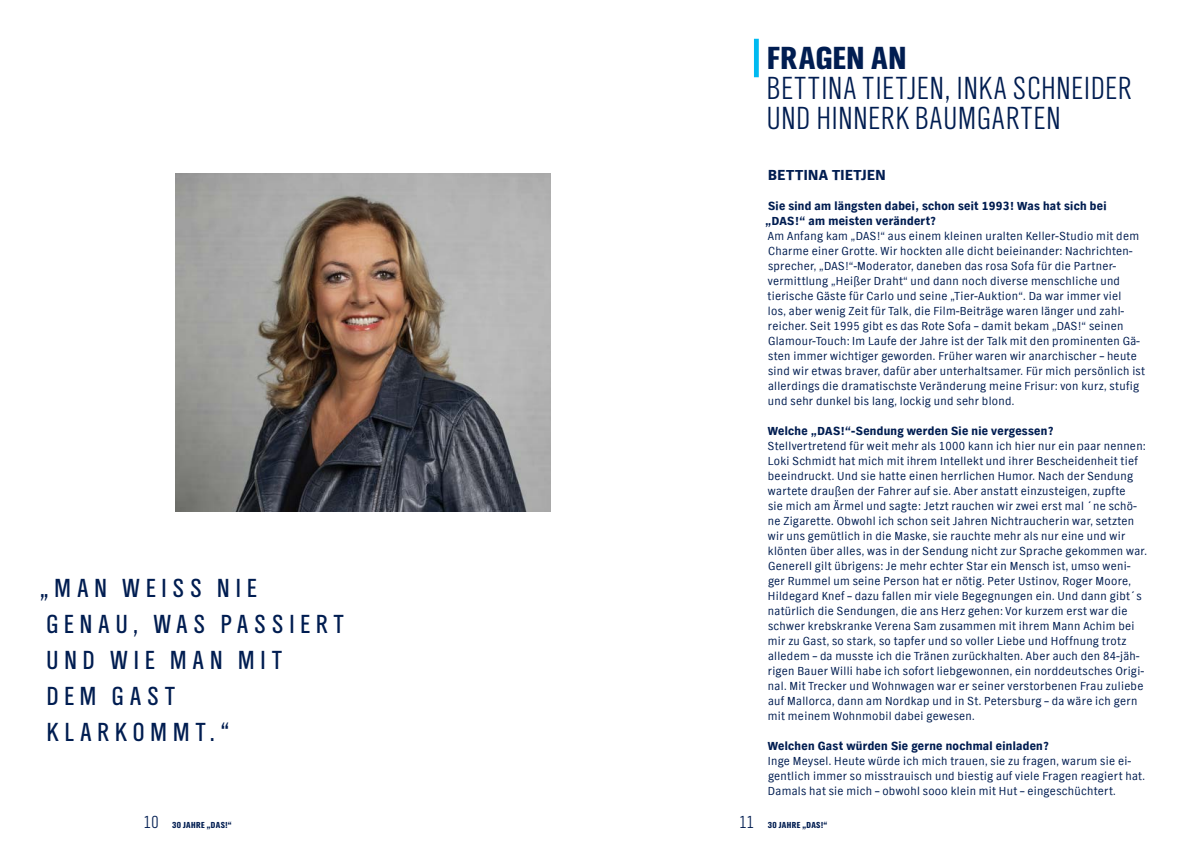
<style>
.page{position:relative;width:1191px;height:842px;background:#fff}
.page>*{position:absolute;margin:0;border:0;box-sizing:border-box;transform-origin:0 0}
.t1{font:300 33px/30px "NDR Sans Cond";letter-spacing:.015em;color:#001d51}
.t2{font:900 33px "NDR Sans Cond";letter-spacing:.02em;color:#001d51}
.t3{font:27px/36px "NDR Sans Cond";letter-spacing:.2em;color:#001d51}
.t4{font:900 15px "NDR Sans";letter-spacing:.03em;color:#001d51}
.t5{font:12px/15px "NDR Sans";letter-spacing:.025em;color:#001d51}
.t6{font:900 12px/15px "NDR Sans";letter-spacing:.025em;color:#001d51}
.t7{font:900 9px "NDR Sans Cond";letter-spacing:.04em;color:#001d51}
.s1{font-weight:300;font-size:18px}
</style>
<div class="page">
<div style="left:754px;top:39px;width:5px;height:38px;background:#00baf1"></div>
<img style="left:176px;top:174px;width:374px;height:337px">
<h2 class="t3" style="left:40px;top:570px;width:305px">„MAN WEISS NIE<br>GENAU, WAS PASSIERT<br>UND WIE MAN MIT<br>DEM GAST<br>KLARKOMMT.“</h2>
<h1 class="t2" style="left:767px;top:37px;width:141px">FRAGEN AN</h1>
<h1 class="t1" style="left:766px;top:73px;width:367px">BETTINA TIETJEN, INKA SCHNEIDER<br>UND HINNERK BAUMGARTEN</h1>
<p class="t4" style="left:768px;top:165px;width:119px">BETTINA TIETJEN</p>
<p class="t6" style="left:765px;top:198px;width:343px">Sie sind am längsten dabei, schon seit 1993! Was hat sich bei „DAS!“ am meisten verändert?</p>
<p class="t5" style="left:767px;top:228px;width:379px">Am Anfang kam „DAS!“ aus einem kleinen uralten Keller-Studio mit dem Charme einer Grotte. Wir hockten alle dicht beieinander: Nachrichten&shy;sprecher, „DAS!“-Moderator, daneben das rosa Sofa für die Partner&shy;vermittlung „Heißer Draht“ und dann noch diverse menschliche und tierische Gäste für Carlo und seine „Tier-Auktion“. Da war immer viel<br>los, aber wenig Zeit für Talk, die Film-Beiträge waren länger und zahl&shy;reicher. Seit 1995 gibt es das Rote Sofa – damit bekam „DAS!“ seinen Glamour-Touch: Im Laufe der Jahre ist der Talk mit den prominenten Gä&shy;sten immer wichtiger geworden. Früher waren wir anarchischer – heute sind wir etwas braver, dafür aber unterhaltsamer. Für mich persönlich ist allerdings die dramatischste Veränderung meine Frisur: von kurz, stufig und sehr dunkel bis lang, lockig und sehr blond.</p>
<p class="t6" style="left:768px;top:423px;width:287px">Welche „DAS!“-Sendung werden Sie nie vergessen?</p>
<p class="t5" style="left:768px;top:438px;width:380px">Stellvertretend für weit mehr als 1000 kann ich hier nur ein paar nennen:<br>Loki Schmidt hat mich mit ihrem Intellekt und ihrer Bescheidenheit tief beeindruckt. Und sie hatte einen herrlichen Humor. Nach der Sendung wartete draußen der Fahrer auf sie. Aber anstatt einzusteigen, zupfte<br>sie mich am Ärmel und sagte: Jetzt rauchen wir zwei erst mal ´ne schö&shy;ne Zigarette. Obwohl ich schon seit Jahren Nichtraucherin war, setzten wir uns gemütlich in die Maske, sie rauchte mehr als nur eine und wir klönten über alles, was in der Sendung nicht zur Sprache gekommen war.<br>Generell gilt übrigens: Je mehr echter Star ein Mensch ist, umso weni&shy;ger Rummel um seine Person hat er nötig. Peter Ustinov, Roger Moore, Hildegard Knef – dazu fallen mir viele Begegnungen ein. Und dann gibt´s natürlich die Sendungen, die ans Herz gehen: Vor kurzem erst war die schwer krebskranke Verena Sam zusammen mit ihrem Mann Achim bei mir zu Gast, so stark, so tapfer und so voller Liebe und Hoffnung trotz alledem – da musste ich die Tränen zurückhalten. Aber auch den 84-jäh&shy;rigen Bauer Willi habe ich sofort liebgewonnen, ein norddeutsches Origi&shy;nal. Mit Trecker und Wohnwagen war er seiner verstorbenen Frau zuliebe auf Mallorca, dann am Nordkap und in St. Petersburg – da wäre ich gern mit meinem Wohnmobil dabei gewesen.</p>
<p class="t6" style="left:768px;top:738px;width:282px">Welchen Gast würden Sie gerne nochmal einladen?</p>
<p class="t5" style="left:768px;top:753px;width:378px">Inge Meysel. Heute würde ich mich trauen, sie zu fragen, warum sie ei&shy;gentlich immer so misstrauisch und biestig auf viele Fragen reagiert hat.<br>Damals hat sie mich – obwohl sooo klein mit Hut – eingeschüchtert.</p>
<p class="t7" style="left:144px;top:819px;width:90px"><span class="s1">10</span> 30 JAHRE „DAS!“</p>
<p class="t7" style="left:739px;top:819px;width:90px"><span class="s1">11</span> 30 JAHRE „DAS!“</p>
</div>
